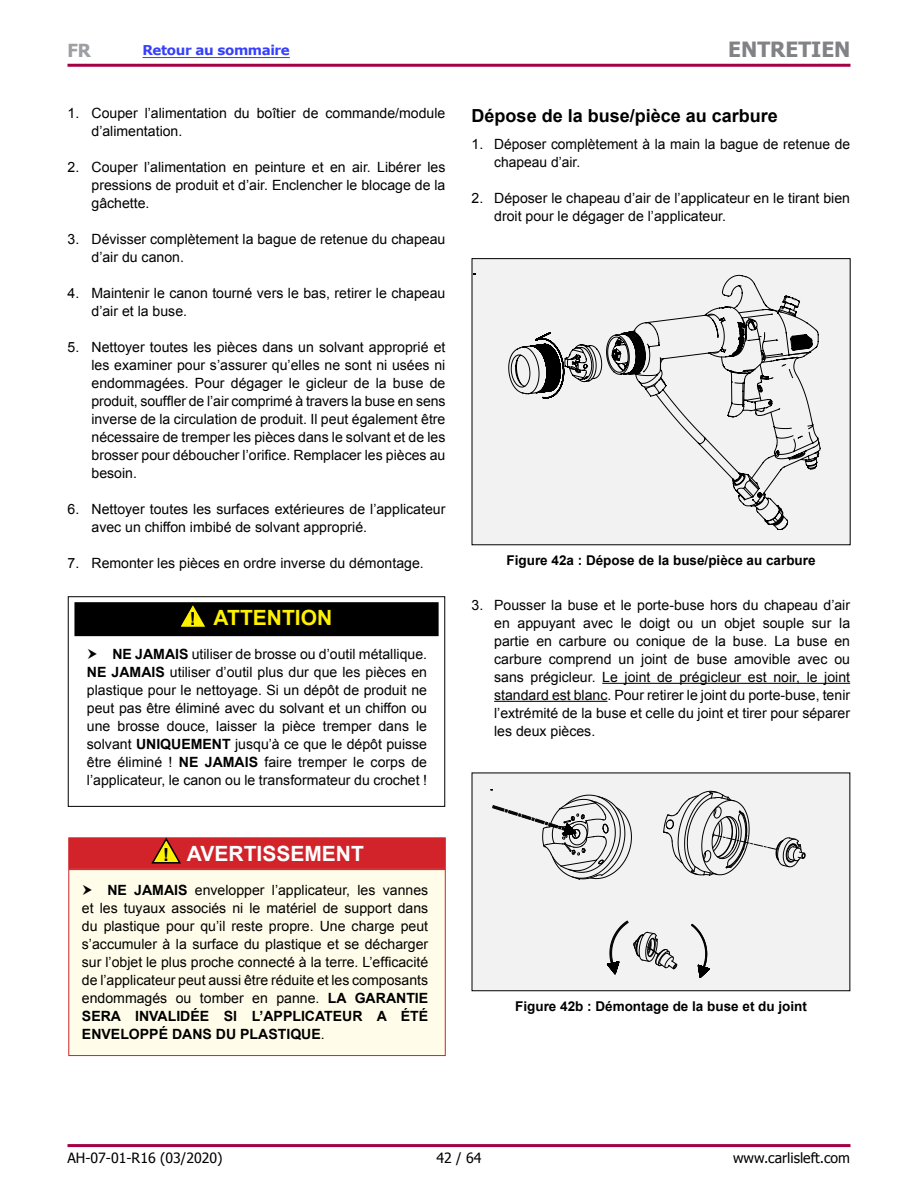
<style>
.page{position:relative;width:918px;height:1188px;background:#fff}
.page>*{position:absolute;margin:0;border:0;box-sizing:border-box;transform-origin:0 0}
.t1{font:700 21px "Arial";color:#fff}
.t2{font:700 21px "Arial";color:#fff200}
.t3{font:700 21px "Tahoma";color:#808285}
.t4{font:700 18px "Arial";color:#000}
.t5{font:700 18px "Tahoma";color:#9d9fa2}
.t6{font:14.1px/18px "Arial";color:#000}
.t7{font:14.1px "Tahoma";color:#000}
.t8{font:700 13.5px "Arial";color:#000}
.t9{font:700 13.5px "Verdana";letter-spacing:-.03em;color:#363ffb}
.s1{font-size:18px;color:#000}
.s2{font-weight:700}
</style>
<div class="page">
<div style="left:68px;top:837px;width:378px;height:32px;background:#d2232a;border:1px solid #d2232a"></div>
<div style="left:68px;top:869px;width:378px;height:187px;background:#fffde9;border:1px solid #d2232a"></div>
<div style="left:68px;top:596px;width:377px;height:211px;border:1px solid #000"></div>
<div style="left:75px;top:603px;width:363px;height:32px;background:#000"></div>
<div style="left:74px;top:602px;width:365px;height:34px;border:2px solid #000"></div>
<div style="left:472px;top:259px;width:378px;height:286px;background:#f2f2f2"></div>
<div style="left:472px;top:773px;width:378px;height:218px;background:#f2f2f2"></div>
<div style="left:472px;top:773px;width:378px;height:218px;border:1px solid #000"></div>
<hr style="left:602px;top:683px;width:248px;height:1px;background:#000">
<hr style="left:494px;top:701px;width:114px;height:1px;background:#000">
<svg style="left:713px;top:441px;width:107px;height:65px"></svg>
<svg style="left:474px;top:273px;width:345px;height:186px"></svg>
<svg style="left:691px;top:924px;width:19px;height:54px"></svg>
<svg style="left:607px;top:921px;width:70px;height:53px"></svg>
<svg style="left:491px;top:790px;width:141px;height:90px"></svg>
<svg style="left:663px;top:791px;width:142px;height:85px"></svg>
<svg style="left:150px;top:837px;width:32px;height:27px"></svg>
<svg style="left:177px;top:602px;width:32px;height:25px"></svg>
<hr style="left:142px;top:57px;width:148px;height:1px;background:#363ffb">
<hr style="left:68px;top:64px;width:782px;height:3px;background:#a30046">
<hr style="left:68px;top:1144px;width:782px;height:3px;background:#a30046">
<p class="t5" style="left:68px;top:37px;width:25px">FR</p>
<h1 class="t3" style="left:728px;top:35px;width:124px">ENTRETIEN</h1>
<p class="t9" style="left:142px;top:41px;width:149px">Retour au sommaire</p>
<p class="t6" style="left:91px;top:104px;width:355px;text-indent:-24px">1. Couper l’alimentation du boîtier de commande/module d’alimentation.</p>
<p class="t6" style="left:91px;top:158px;width:355px;text-align:justify;text-indent:-24px">2. Couper l’alimentation en peinture et en air. Libérer les pressions de produit et d’air. Enclencher le blocage de la gâchette.</p>
<p class="t6" style="left:91px;top:230px;width:355px;text-indent:-24px">3. Dévisser complètement la bague de retenue du chapeau d’air du canon.</p>
<p class="t6" style="left:91px;top:284px;width:355px;text-indent:-24px">4. Maintenir le canon tourné vers le bas, retirer le chapeau d’air et la buse.</p>
<p class="t6" style="left:91px;top:338px;width:356px;text-align:justify;text-indent:-24px">5. Nettoyer toutes les pièces dans un solvant approprié et les examiner pour s’assurer qu’elles ne sont ni usées ni endommagées. Pour dégager le gicleur de la buse de produit, souffler de l’air comprimé à travers la buse en sens inverse de la circulation de produit. Il peut également être nécessaire de tremper les pièces dans le solvant et de les brosser pour déboucher l’orifice. Remplacer les pièces au besoin.</p>
<p class="t6" style="left:91px;top:501px;width:355px;text-indent:-24px">6. Nettoyer toutes les surfaces extérieures de l’applicateur avec un chiffon imbibé de solvant approprié.</p>
<p class="t6" style="left:68px;top:555px;width:358px">7. Remonter les pièces en ordre inverse du démontage.</p>
<h1 class="t2" style="left:190px;top:604px;width:144px"><span class="s1">!</span> ATTENTION</h1>
<p class="t6" style="left:87px;top:645px;width:342px;text-align:justify;text-indent:26px"><span class="s2">NE JAMAIS</span> utiliser de brosse ou d’outil métallique.<br><span class="s2">NE JAMAIS</span> utiliser d’outil plus dur que les pièces en plastique pour le nettoyage. Si un dépôt de produit ne peut pas être éliminé avec du solvant et un chiffon ou une brosse douce, laisser la pièce tremper dans le solvant <span class="s2">UNIQUEMENT</span> jusqu’à ce que le dépôt puisse être éliminé ! <span class="s2">NE JAMAIS</span> faire tremper le corps de l’applicateur, le canon ou le transformateur du crochet !</p>
<h1 class="t1" style="left:163px;top:839px;width:202px"><span class="s1">!</span> AVERTISSEMENT</h1>
<p class="t6" style="left:82px;top:881px;width:348px;text-align:justify;text-indent:26px"><span class="s2">NE JAMAIS</span> envelopper l’applicateur, les vannes et les tuyaux associés ni le matériel de support dans du plastique pour qu’il reste propre. Une charge peut s’accumuler à la surface du plastique et se décharger sur l’objet le plus proche connecté à la terre. L’efficacité de l’applicateur peut aussi être réduite et les composants endommagés ou tomber en panne. <span class="s2">LA GARANTIE SERA INVALIDÉE SI L’APPLICATEUR A ÉTÉ ENVELOPPÉ DANS DU PLASTIQUE</span>.</p>
<p class="t4" style="left:472px;top:104px;width:308px">Dépose de la buse/pièce au carbure</p>
<p class="t6" style="left:494px;top:135px;width:357px;text-indent:-22px">1. Déposer complètement à la main la bague de retenue de chapeau d’air.</p>
<p class="t6" style="left:494px;top:189px;width:357px;text-indent:-23px">2. Déposer le chapeau d’air de l’applicateur en le tirant bien droit pour le dégager de l’applicateur.</p>
<p class="t8" style="left:507px;top:552px;width:311px">Figure 42a : Dépose de la buse/pièce au carbure</p>
<p class="t6" style="left:494px;top:596px;width:358px;text-align:justify;text-indent:-23px">3. Pousser la buse et le porte-buse hors du chapeau d’air en appuyant avec le doigt ou un objet souple sur la partie en carbure ou conique de la buse. La buse en carbure comprend un joint de buse amovible avec ou sans prégicleur. Le joint de prégicleur est noir, le joint standard est blanc. Pour retirer le joint du porte-buse, tenir l’extrémité de la buse et celle du joint et tirer pour séparer les deux pièces.</p>
<p class="t8" style="left:515px;top:997px;width:293px">Figure 42b : Démontage de la buse et du joint</p>
<p class="t7" style="left:68px;top:1149px;width:157px">AH-07-01-R16 (03/2020)</p>
<p class="t7" style="left:436px;top:1149px;width:46px">42 / 64</p>
<p class="t7" style="left:733px;top:1149px;width:119px">www.carlisleft.com</p>
</div>
